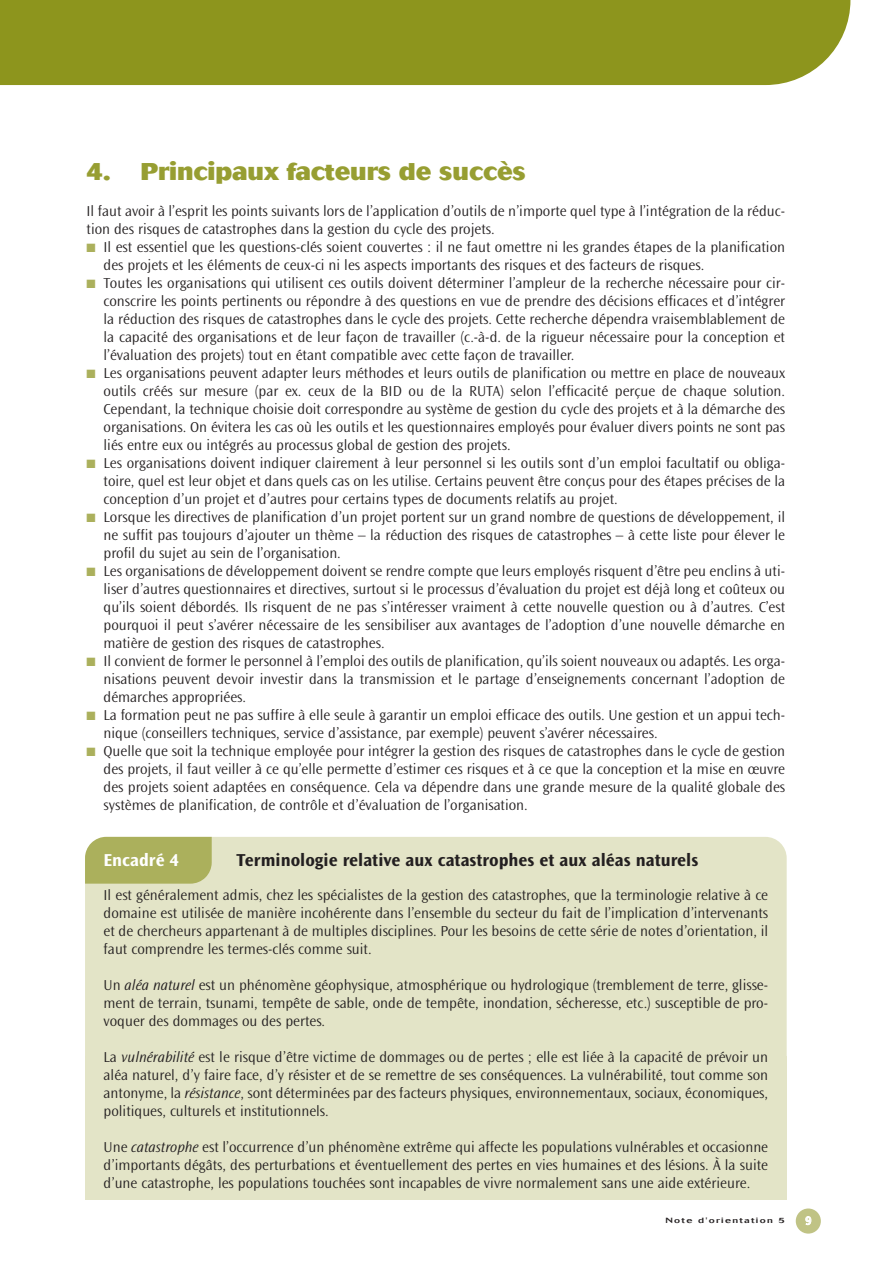
<style>
.page{position:relative;width:893px;height:1263px;background:#fff}
.page>*{position:absolute;margin:0;border:0;box-sizing:border-box;transform-origin:0 0}
.t1{font:800 24px "Cosmos";color:#979e32}
.t2{font:700 18px "Ocean Sans";color:#231f20}
.t3{font:700 18px "Ocean Sans";color:#fff}
.t4{font:300 15px/18px "Ocean Sans";color:#231f20;text-align:justify}
.t5{font:600 12px "Ocean Sans";color:#fff}
.t6{font:500 7.5px "Cosmos";letter-spacing:.13em;color:#231f20;scale:1.33 1}
.s1{color:#abb05c}
.s2{font-style:italic}
</style>
<div class="page">
<div style="left:85px;top:837px;width:702px;height:292px;background:#e3e4c7;border-radius:21px"></div>
<div style="left:85px;top:1056px;width:702px;height:143px;background:#e3e4c7"></div>
<div style="left:85px;top:837px;width:127px;height:47px;background:#abb05c"></div>
<div style="left:796px;top:1208px;width:25px;height:25px;background:#c0c385;border-radius:50%"></div>
<div style="left:0;top:0;width:850px;height:85px;background:#8d951d"></div>
<h1 class="t1" style="left:87px;top:163px;width:441px">4. Principaux facteurs de succès</h1>
<p class="t4" style="left:87px;top:203px;width:700px">Il faut avoir à l’esprit les points suivants lors de l’application d’outils de n’importe quel type à l’intégration de la réduc&shy;tion des risques de catastrophes dans la gestion du cycle des projets.</p>
<p class="t4" style="left:104px;top:239px;width:683px;text-indent:-17px"><span class="s1">■</span> Il est essentiel que les questions-clés soient couvertes : il ne faut omettre ni les grandes étapes de la planification des projets et les éléments de ceux-ci ni les aspects importants des risques et des facteurs de risques.</p>
<p class="t4" style="left:104px;top:275px;width:683px;text-indent:-17px"><span class="s1">■</span> Toutes les organisations qui utilisent ces outils doivent déterminer l’ampleur de la recherche nécessaire pour cir&shy;conscrire les points pertinents ou répondre à des questions en vue de prendre des décisions efficaces et d’intégrer la réduction des risques de catastrophes dans le cycle des projets. Cette recherche dépendra vraisemblablement de la capacité des organisations et de leur façon de travailler (c.-à-d. de la rigueur nécessaire pour la conception et l’évaluation des projets) tout en étant compatible avec cette façon de travailler.</p>
<p class="t4" style="left:104px;top:365px;width:683px;text-indent:-17px"><span class="s1">■</span> Les organisations peuvent adapter leurs méthodes et leurs outils de planification ou mettre en place de nouveaux outils créés sur mesure (par ex. ceux de la BID ou de la RUTA) selon l’efficacité perçue de chaque solution.<br>Cependant, la technique choisie doit correspondre au système de gestion du cycle des projets et à la démarche des organisations. On évitera les cas où les outils et les questionnaires employés pour évaluer divers points ne sont pas liés entre eux ou intégrés au processus global de gestion des projets.</p>
<p class="t4" style="left:104px;top:455px;width:683px;text-indent:-17px"><span class="s1">■</span> Les organisations doivent indiquer clairement à leur personnel si les outils sont d’un emploi facultatif ou obliga&shy;toire, quel est leur objet et dans quels cas on les utilise. Certains peuvent être conçus pour des étapes précises de la conception d’un projet et d’autres pour certains types de documents relatifs au projet.</p>
<p class="t4" style="left:104px;top:509px;width:683px;text-indent:-17px"><span class="s1">■</span> Lorsque les directives de planification d’un projet portent sur un grand nombre de questions de développement, il ne suffit pas toujours d’ajouter un thème – la réduction des risques de catastrophes – à cette liste pour élever le profil du sujet au sein de l’organisation.</p>
<p class="t4" style="left:104px;top:563px;width:683px;text-indent:-17px"><span class="s1">■</span> Les organisations de développement doivent se rendre compte que leurs employés risquent d’être peu enclins à uti&shy;liser d’autres questionnaires et directives, surtout si le processus d’évaluation du projet est déjà long et coûteux ou qu’ils soient débordés. Ils risquent de ne pas s’intéresser vraiment à cette nouvelle question ou à d’autres. C’est pourquoi il peut s’avérer nécessaire de les sensibiliser aux avantages de l’adoption d’une nouvelle démarche en matière de gestion des risques de catastrophes.</p>
<p class="t4" style="left:104px;top:653px;width:683px;text-indent:-17px"><span class="s1">■</span> Il convient de former le personnel à l’emploi des outils de planification, qu’ils soient nouveaux ou adaptés. Les orga&shy;nisations peuvent devoir investir dans la transmission et le partage d’enseignements concernant l’adoption de démarches appropriées.</p>
<p class="t4" style="left:104px;top:707px;width:683px;text-indent:-17px"><span class="s1">■</span> La formation peut ne pas suffire à elle seule à garantir un emploi efficace des outils. Une gestion et un appui tech&shy;nique (conseillers techniques, service d’assistance, par exemple) peuvent s’avérer nécessaires.</p>
<p class="t4" style="left:104px;top:743px;width:683px;text-indent:-17px"><span class="s1">■</span> Quelle que soit la technique employée pour intégrer la gestion des risques de catastrophes dans le cycle de gestion des projets, il faut veiller à ce qu’elle permette d’estimer ces risques et à ce que la conception et la mise en œuvre des projets soient adaptées en conséquence. Cela va dépendre dans une grande mesure de la qualité globale des systèmes de planification, de contrôle et d’évaluation de l’organisation.</p>
<p class="t3" style="left:104px;top:852px;width:77px">Encadré 4</p>
<p class="t2" style="left:237px;top:852px;width:463px">Terminologie relative aux catastrophes et aux aléas naturels</p>
<p class="t4" style="left:104px;top:887px;width:666px">Il est généralement admis, chez les spécialistes de la gestion des catastrophes, que la terminologie relative à ce domaine est utilisée de manière incohérente dans l’ensemble du secteur du fait de l’implication d’intervenants et de chercheurs appartenant à de multiples disciplines. Pour les besoins de cette série de notes d’orientation, il faut comprendre les termes-clés comme suit.</p>
<p class="t4" style="left:104px;top:977px;width:666px">Un <span class="s2">aléa naturel</span> est un phénomène géophysique, atmosphérique ou hydrologique (tremblement de terre, glisse&shy;ment de terrain, tsunami, tempête de sable, onde de tempête, inondation, sécheresse, etc.) susceptible de pro&shy;voquer des dommages ou des pertes.</p>
<p class="t4" style="left:104px;top:1049px;width:666px">La <span class="s2">vulnérabilité</span> est le risque d’être victime de dommages ou de pertes ; elle est liée à la capacité de prévoir un aléa naturel, d’y faire face, d’y résister et de se remettre de ses conséquences. La vulnérabilité, tout comme son antonyme, la <span class="s2">résistance</span>, sont déterminées par des facteurs physiques, environnementaux, sociaux, économiques, politiques, culturels et institutionnels.</p>
<p class="t4" style="left:104px;top:1139px;width:666px">Une <span class="s2">catastrophe</span> est l’occurrence d’un phénomène extrême qui affecte les populations vulnérables et occasionne d’importants dégâts, des perturbations et éventuellement des pertes en vies humaines et des lésions. À la suite d’une catastrophe, les populations touchées sont incapables de vivre normalement sans une aide extérieure.</p>
<p class="t6" style="left:665px;top:1218px;width:91px">Note d'orientation 5</p>
<p class="t5" style="left:805px;top:1215px;width:8px">9</p>
</div>
